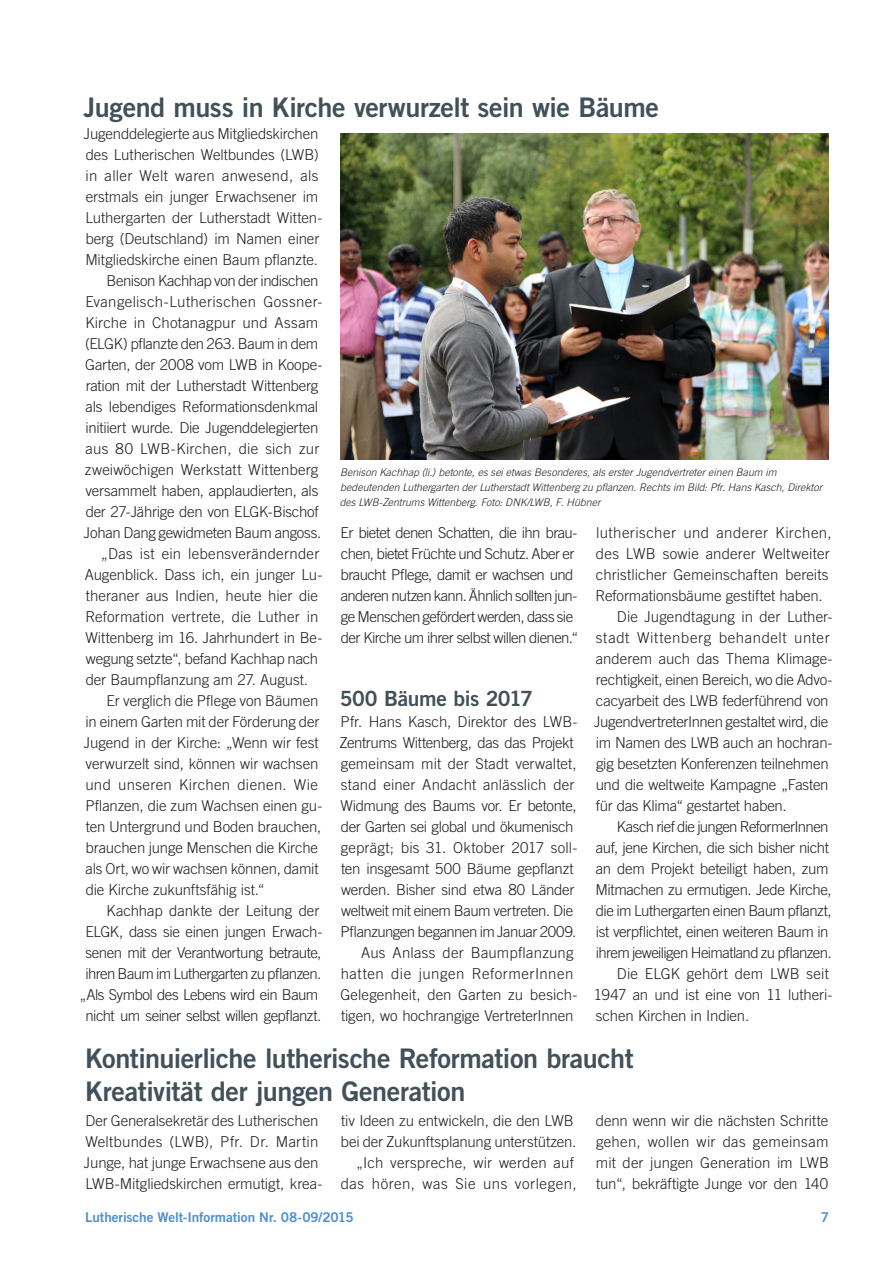
<style>
.page{position:relative;width:893px;height:1263px;background:#fff}
.page>*{position:absolute;margin:0;border:0;box-sizing:border-box;transform-origin:0 0}
.Heading_1_alt{font:27px/33px "Trade Gothic LT Std Bd 2";letter-spacing:-.015em;color:#425159}
.Heading_3{font:21px "Trade Gothic LT Std Bd 2";letter-spacing:-.02em;color:#425159}
.Normal_first{font:300 15px/21px "Trade Gothic LT Std";letter-spacing:-.01em;color:#231f20}
.Normal_first-2{font:300 15px/21px "Trade Gothic LT Std";letter-spacing:-.03em;color:#231f20}
.Normal_first-3{font:300 15px/21px "Trade Gothic LT Std";letter-spacing:-.04em;color:#231f20}
.Normal_first-4{font:300 15px/21px "Trade Gothic LT Std";letter-spacing:-.035em;color:#231f20;text-align:right}
.Normal_first-5{font:300 15px/21px "Trade Gothic LT Std";letter-spacing:.01em;color:#231f20}
.Normal_first-6{font:300 15px/21px "Trade Gothic LT Std";letter-spacing:.025em;color:#231f20;text-align:right}
.t1{font:13.5px "Trade Gothic LT Std Bd 2";letter-spacing:-.005em;color:#5090cc}
.Captions{font:italic 300 10.5px/15px "Trade Gothic LT Std";letter-spacing:.005em;color:#231f20}
</style>
<div class="page">
<img style="left:340px;top:134px;width:488px;height:325px">
<p class="Heading_1_alt" style="left:84px;top:91px;width:577px">Jugend muss in Kirche verwurzelt sein wie Bäume</p>
<p class="Normal_first" style="left:84px;top:123px;width:240px">Jugenddelegierte aus Mitgliedskirchen des Lutherischen Weltbundes (LWB) in aller Welt waren anwesend, als erstmals ein junger Erwachsener im Luthergarten der Lutherstadt Witten&shy;berg (Deutschland) im Namen einer Mitgliedskirche einen Baum pflanzte.</p>
<p class="Normal_first" style="left:84px;top:270px;width:240px;text-indent:23px">Benison Kachhap von der indischen Evangelisch-Lutherischen Gossner-Kirche in Chotanagpur und Assam (ELGK) pflanzte den 263. Baum in dem Garten, der 2008 vom LWB in Koope&shy;ration mit der Lutherstadt Wittenberg als lebendiges Reformationsdenkmal initiiert wurde. Die Jugenddelegierten aus 80 LWB-Kirchen, die sich zur zweiwöchigen Werkstatt Wittenberg versammelt haben, applaudierten, als der 27-Jährige den von ELGK-Bischof Johan Dang gewidmeten Baum angoss.</p>
<p class="Normal_first" style="left:85px;top:543px;width:239px;text-indent:16px">„Das ist ein lebensverändernder Augenblick. Dass ich, ein junger Lu&shy;theraner aus Indien, heute hier die Reformation vertrete, die Luther in Wittenberg im 16. Jahrhundert in Be&shy;wegung setzte“, befand Kachhap nach der Baumpflanzung am 27. August.</p>
<p class="Normal_first" style="left:84px;top:690px;width:240px;text-indent:23px">Er verglich die Pflege von Bäumen in einem Garten mit der Förderung der Jugend in der Kirche: „Wenn wir fest verwurzelt sind, können wir wachsen und unseren Kirchen dienen. Wie Pflanzen, die zum Wachsen einen gu&shy;ten Untergrund und Boden brauchen, brauchen junge Menschen die Kirche als Ort, wo wir wachsen können, damit die Kirche zukunftsfähig ist.“</p>
<p class="Normal_first-4" style="left:80px;top:900px;width:244px">Kachhap dankte der Leitung der ELGK, dass sie einen jungen Erwach&shy;senen mit der Verantwortung betraute, ihren Baum im Luthergarten zu pflanzen. „Als Symbol des Lebens wird ein Baum nicht um seiner selbst willen gepflanzt.</p>
<p class="Captions" style="left:340px;top:465px;width:484px">Benison Kachhap (li.) betonte, es sei etwas Besonderes, als erster Jugendvertreter einen Baum im bedeutenden Luthergarten der Lutherstadt Wittenberg zu pflanzen. Rechts im Bild: Pfr. Hans Kasch, Direktor des LWB-Zentrums Wittenberg. Foto: DNK/LWB, F. Hübner</p>
<p class="Normal_first-3" style="left:340px;top:522px;width:239px">Er bietet denen Schatten, die ihn brau&shy;chen, bietet Früchte und Schutz. Aber er braucht Pflege, damit er wachsen und anderen nutzen kann. Ähnlich sollten jun&shy;ge Menschen gefördert werden, dass sie der Kirche um ihrer selbst willen dienen.“</p>
<p class="Normal_first-5" style="left:596px;top:522px;width:238px">lutherischer und anderer Kirchen, des LWB sowie anderer Weltweiter christlicher Gemeinschaften bereits Reformationsbäume gestiftet haben.</p>
<p class="Normal_first" style="left:594px;top:606px;width:240px;text-indent:23px">Die Jugendtagung in der Luther&shy;stadt Wittenberg behandelt unter anderem auch das Thema Klimage&shy;rechtigkeit, einen Bereich, wo die Advo&shy;cacyarbeit des LWB federführend von JugendvertreterInnen gestaltet wird, die im Namen des LWB auch an hochran&shy;gig besetzten Konferenzen teilnehmen und die weltweite Kampagne „Fasten für das Klima“ gestartet haben.</p>
<p class="Normal_first-2" style="left:596px;top:816px;width:238px;text-indent:21px">Kasch rief die jungen ReformerInnen auf, jene Kirchen, die sich bisher nicht an dem Projekt beteiligt haben, zum Mitmachen zu ermutigen. Jede Kirche, die im Luthergarten einen Baum pflanzt, ist verpflichtet, einen weiteren Baum in ihrem jeweiligen Heimatland zu pflanzen.</p>
<p class="Normal_first" style="left:594px;top:963px;width:240px;text-indent:23px">Die ELGK gehört dem LWB seit<br>1947 an und ist eine von 11 lutheri&shy;schen Kirchen in Indien.</p>
<p class="Heading_3" style="left:340px;top:686px;width:195px">500 Bäume bis 2017</p>
<p class="Normal_first" style="left:339px;top:711px;width:240px">Pfr. Hans Kasch, Direktor des LWB-Zentrums Wittenberg, das das Projekt gemeinsam mit der Stadt verwaltet, stand einer Andacht anlässlich der Widmung des Baums vor. Er betonte, der Garten sei global und ökumenisch geprägt; bis 31. Oktober 2017 soll&shy;ten insgesamt 500 Bäume gepflanzt werden. Bisher sind etwa 80 Länder weltweit mit einem Baum vertreten. Die Pflanzungen begannen im Januar 2009.</p>
<p class="Normal_first" style="left:340px;top:942px;width:239px;text-indent:21px">Aus Anlass der Baumpflanzung hatten die jungen ReformerInnen Gelegenheit, den Garten zu besich&shy;tigen, wo hochrangige VertreterInnen</p>
<p class="Heading_1_alt" style="left:85px;top:1042px;width:550px">Kontinuierliche lutherische Reformation braucht<br>Kreativität der jungen Generation</p>
<p class="Normal_first" style="left:84px;top:1110px;width:240px">Der Generalsekretär des Lutherischen Weltbundes (LWB), Pfr. Dr. Martin Junge, hat junge Erwachsene aus den LWB-Mitgliedskirchen ermutigt, krea-</p>
<p class="Normal_first" style="left:341px;top:1110px;width:237px">tiv Ideen zu entwickeln, die den LWB bei der Zukunftsplanung unterstützen.</p>
<p class="Normal_first" style="left:596px;top:1110px;width:235px;text-align:justify">denn wenn wir die nächsten Schritte gehen, wollen wir das gemeinsam mit der jungen Generation im LWB tun“, bekräftigte Junge vor den 140</p>
<p class="Normal_first-6" style="left:341px;top:1152px;width:237px">„Ich verspreche, wir werden auf das hören, was Sie uns vorlegen,</p>
<p class="t1" style="left:85px;top:1208px;width:270px">Lutherische Welt-Information Nr. 08-09/2015</p>
<p class="t1" style="left:821px;top:1208px;width:10px">7</p>
</div>
